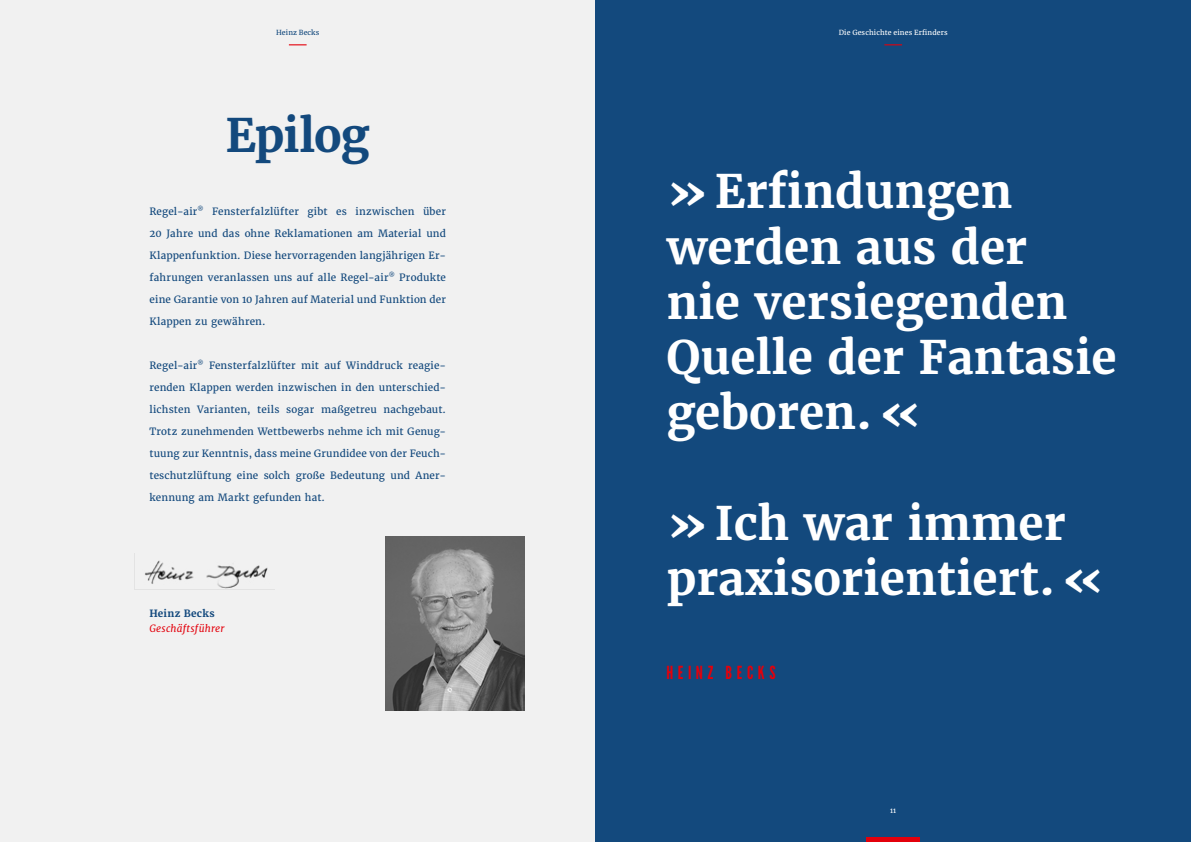
<style>
.page{position:relative;width:1191px;height:842px;background:#f1f1f1}
.page>*{position:absolute;margin:0;border:0;box-sizing:border-box;transform-origin:0 0}
.t1{font:700 46px/55.2px "Merriweather";color:#fff}
.t2{font:700 46px "Merriweather";letter-spacing:-.03em;color:#13497d}
.t3{font:18px "League Gothic";letter-spacing:.26em;color:#e3000b}
.t4{font:10px "Merriweather";letter-spacing:.015em;color:#13497d}
.t5{font:italic 10px "Merriweather";letter-spacing:.02em;color:#e3000b}
.t6{font:700 10px "Merriweather";letter-spacing:.025em;color:#13497d}
.t7{font:7px "Merriweather";letter-spacing:.02em;color:#fff}
.t8{font:7px "Merriweather";letter-spacing:.02em;color:#13497d}
</style>
<div class="page">
<div style="left:595px;top:0;width:596px;height:842px;background:#13497d"></div>
<svg style="left:884px;top:44px;width:18px;height:1px"></svg>
<svg style="left:289px;top:44px;width:17px;height:1px"></svg>
<div style="left:866px;top:837px;width:53px;height:5px;background:#e3000b"></div>
<img style="left:145px;top:560px;width:123px;height:29px">
<img style="left:385px;top:536px;width:139px;height:174px">
<p class="t8" style="left:276px;top:29px;width:45px">Heinz Becks</p>
<p class="t7" style="left:838px;top:29px;width:110px">Die Geschichte eines Erfinders</p>
<h1 class="t2" style="left:225px;top:106px;width:146px">Epilog</h1>
<p class="t4" style="left:149px;top:205px;width:298px">Regel-air<sup>®</sup> Fensterfalzlüfter gibt es inzwischen über</p>
<p class="t4" style="left:149px;top:227px;width:298px">20 Jahre und das ohne Reklamationen am Material und</p>
<p class="t4" style="left:149px;top:249px;width:298px">Klappenfunktion. Diese hervorragenden langjährigen Er-</p>
<p class="t4" style="left:149px;top:271px;width:298px">fahrungen veranlassen uns auf alle Regel-air<sup>®</sup> Produkte</p>
<p class="t4" style="left:149px;top:293px;width:298px">eine Garantie von 10 Jahren auf Material und Funktion der</p>
<p class="t4" style="left:149px;top:315px;width:118px">Klappen zu gewähren.</p>
<p class="t4" style="left:149px;top:359px;width:298px">Regel-air<sup>®</sup> Fensterfalzlüfter mit auf Winddruck reagie-</p>
<p class="t4" style="left:149px;top:381px;width:298px">renden Klappen werden inzwischen in den unterschied-</p>
<p class="t4" style="left:149px;top:403px;width:298px">lichsten Varianten, teils sogar maßgetreu nachgebaut.</p>
<p class="t4" style="left:149px;top:425px;width:298px">Trotz zunehmenden Wettbewerbs nehme ich mit Genug-</p>
<p class="t4" style="left:149px;top:447px;width:298px">tuung zur Kenntnis, dass meine Grundidee von der Feuch-</p>
<p class="t4" style="left:149px;top:469px;width:298px">teschutzlüftung eine solch große Bedeutung und Aner-</p>
<p class="t4" style="left:149px;top:491px;width:177px">kennung am Markt gefunden hat.</p>
<p class="t6" style="left:149px;top:607px;width:67px">Heinz Becks</p>
<p class="t5" style="left:149px;top:622px;width:77px">Geschäftsführer</p>
<h1 class="t1" style="left:666px;top:164px;width:452px">»Erfindungen werden aus der<br>nie versiegenden<br>Quelle der Fantasie geboren.«</h1>
<h1 class="t1" style="left:666px;top:495px;width:439px">»Ich war immer praxisorientiert.«</h1>
<h2 class="t3" style="left:666px;top:662px;width:111px">HEINZ BECKS</h2>
<p class="t7" style="left:890px;top:806px;width:8px">11</p>
</div>
